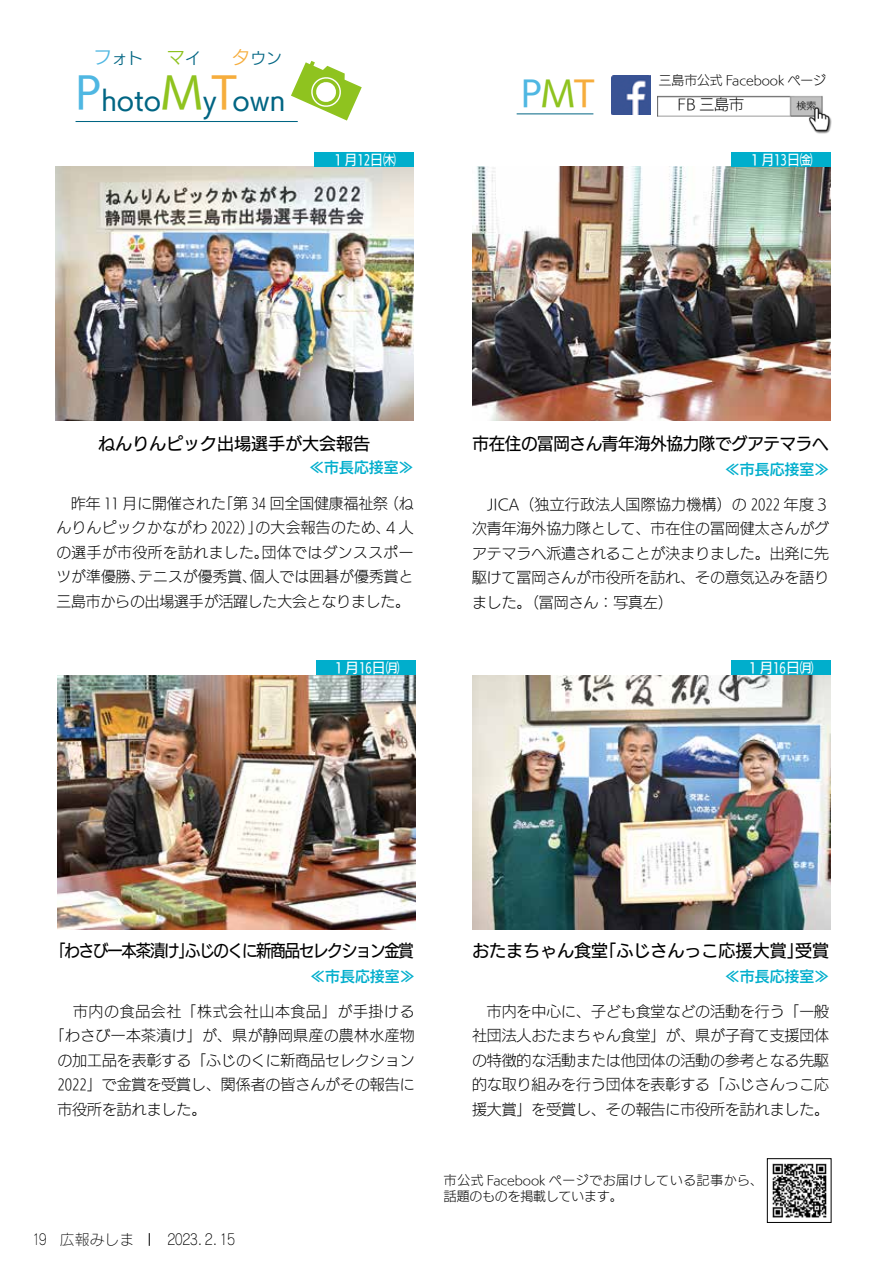
<style>
.page{position:relative;width:893px;height:1263px;background:#fff}
.page>*{position:absolute;margin:0;border:0;box-sizing:border-box;transform-origin:0 0}
.t1{font:34.05px "UD Kakugo Large Pro M";color:#4fb7e2}
.t2{font:26.25px "UD Kakugo Large Pro M";color:#006583}
.t3{font:18.3px "UD Kakugo Large Pro R";color:#8fc31f}
.t4{font:16.95px "UD Kakugo Large Pro M";color:#000}
.t5{font:16.95px "UD Kakugo Large Pro M";letter-spacing:-.07em;color:#000;scale:.9 1}
.t6{font:16.95px "UD Kakugo Large Pro M";letter-spacing:-.02em;color:#000}
.t7{font:15.75px "UD Kakugo Large Pro R";color:#006583}
.t8{font:14.85px/24.5px "UD Kakugo Large Pro L";color:#000;text-align:justify}
.t9{font:14.85px "UD Kakugo Large Pro DB";color:#00aecc}
.t10{font:14.85px "UD Kakugo Large Pro L";letter-spacing:.025em;color:#000}
.t11{font:14.85px "UD Kakugo Large Pro L";letter-spacing:.05em;color:#000}
.t12{font:14.85px "Rodin Cattleya Pro L";color:#000}
.t13{font:14.85px "Rodin Cattleya Pro L";color:#000;scale:.8 1}
.t14{font:13.8px "UD Kakugo Large Pro M";color:#fff;scale:.93 1}
.t15{font:12.75px/15.9px "UD Kakugo Large Pro L";color:#000}
.s1{font-size:18.3px;color:#4fb7e2}
.s2{font-size:15.75px;color:#006583}
.s3{font-size:18.3px;color:#f6ad3c}
.s4{font-size:41.85px;color:#4fb7e2}
.s5{font-size:41.85px;color:#8fc31f}
.s6{font-size:41.85px;color:#f6ad3c}
.s7{color:#8fc31f}
.s8{color:#f6ad3c}
</style>
<div class="page">
<img style="left:772px;top:1163px;width:55px;height:55px">
<div style="left:767px;top:1158px;width:64px;height:65px;border:1px solid #000"></div>
<img style="left:472px;top:167px;width:358px;height:254px">
<div style="left:731px;top:152px;width:99px;height:15px;background:#00aecc"></div>
<div style="left:316px;top:660px;width:100px;height:15px;background:#00aecc"></div>
<img style="left:57px;top:675px;width:359px;height:254px">
<div style="left:731px;top:660px;width:99px;height:15px;background:#00aecc"></div>
<img style="left:472px;top:675px;width:358px;height:254px">
<img style="left:55px;top:167px;width:359px;height:254px">
<div style="left:314px;top:152px;width:100px;height:15px;background:#00aecc"></div>
<svg style="left:291px;top:61px;width:71px;height:60px"></svg>
<hr style="left:76px;top:121px;width:222px;height:1px;background:#006583">
<hr style="left:517px;top:113px;width:76px;height:1px;background:#006583">
<img style="left:612px;top:76px;width:38px;height:38px">
<img style="left:657px;top:95px;width:175px;height:39px">
<svg style="left:149px;top:1233px;width:1px;height:13px"></svg>
<p class="t7" style="left:93px;top:45px;width:51px"><span class="s1">フ</span>ォト</p>
<p class="t3" style="left:167px;top:42px;width:36px">マ<span class="s2">イ</span></p>
<p class="t7" style="left:232px;top:45px;width:51px"><span class="s3">タ</span>ウン</p>
<h2 class="t2" style="left:75px;top:79px;width:212px"><span class="s4">P</span>hoto<span class="s5">M</span>y<span class="s6">T</span>own</h2>
<h1 class="t1" style="left:521px;top:66px;width:76px">P<span class="s7">M</span><span class="s8">T</span></h1>
<p class="t15" style="left:659px;top:72px;width:169px">三島市公式 Facebook ページ</p>
<p class="t8" style="left:677px;top:92px;width:68px">FB 三島市</p>
<p class="t14" style="left:332px;top:148px;width:71px">１ 月12日㈭</p>
<p class="t14" style="left:748px;top:148px;width:71px">１ 月13日㈮</p>
<p class="t4" style="left:98px;top:429px;width:274px">ねんりんピック出場選手が大会報告</p>
<p class="t6" style="left:473px;top:430px;width:358px">市在住の冨岡さん青年海外協力隊でグアテマラへ</p>
<p class="t9" style="left:309px;top:455px;width:106px">≪市長応接室≫</p>
<p class="t9" style="left:725px;top:457px;width:106px">≪市長応接室≫</p>
<p class="t8" style="left:56px;top:491px;width:359px">　昨年 11 月に開催された「第３４回全国健康福祉祭（ねんりんピックかながわ 2022）」の大会報告のため、４人の選手が市役所を訪れました。団体ではダンススポーツが準優勝、テニスが優秀賞、個人では囲碁が優秀賞と三島市からの出場選手が活躍した大会となりました。</p>
<p class="t8" style="left:472px;top:492px;width:359px">　JICA（独立行政法人国際協力機構）の 2022 年度３次青年海外協力隊として、市在住の冨岡健太さんがグアテマラへ派遣されることが決まりました。出発に先駆けて冨岡さんが市役所を訪れ、その意気込みを語りました。（冨岡さん：写真左）</p>
<p class="t14" style="left:332px;top:656px;width:74px">１ 月16日㈪</p>
<p class="t14" style="left:746px;top:656px;width:74px">１ 月16日㈪</p>
<p class="t5" style="left:50px;top:937px;width:405px">「わさび一本茶漬け」ふじのくに新商品セレクション金賞</p>
<p class="t4" style="left:472px;top:937px;width:359px">おたまちゃん食堂「ふじさんっこ応援大賞」受賞</p>
<p class="t9" style="left:310px;top:964px;width:106px">≪市長応接室≫</p>
<p class="t9" style="left:725px;top:964px;width:106px">≪市長応接室≫</p>
<p class="t11" style="left:57px;top:999px;width:359px">　市内の食品会社「株式会社山本食品」が手掛ける</p>
<p class="t10" style="left:50px;top:1024px;width:366px">「わさび一本茶漬け」が、県が静岡県産の農林水産物</p>
<p class="t8" style="left:57px;top:1047px;width:359px">の加工品を表彰する「ふじのくに新商品セレクション</p>
<p class="t8" style="left:57px;top:1072px;width:359px">2022」で金賞を受賞し、関係者の皆さんがその報告に</p>
<p class="t8" style="left:57px;top:1096px;width:150px">市役所を訪れました。</p>
<p class="t8" style="left:472px;top:998px;width:359px">　市内を中心に、子ども食堂などの活動を行う「一般社団法人おたまちゃん食堂」が、県が子育て支援団体の特徴的な活動または他団体の活動の参考となる先駆的な取り組みを行う団体を表彰する「ふじさんっこ応援大賞」を受賞し、その報告に市役所を訪れました。</p>
<p class="t15" style="left:444px;top:1172px;width:320px">市公式 Facebook ページでお届けしている記事から、話題のものを掲載しています。</p>
<p class="t13" style="left:32px;top:1230px;width:129px">19 広報みしま</p>
<p class="t12" style="left:168px;top:1230px;width:68px">２０２3．２．１５</p>
</div>
